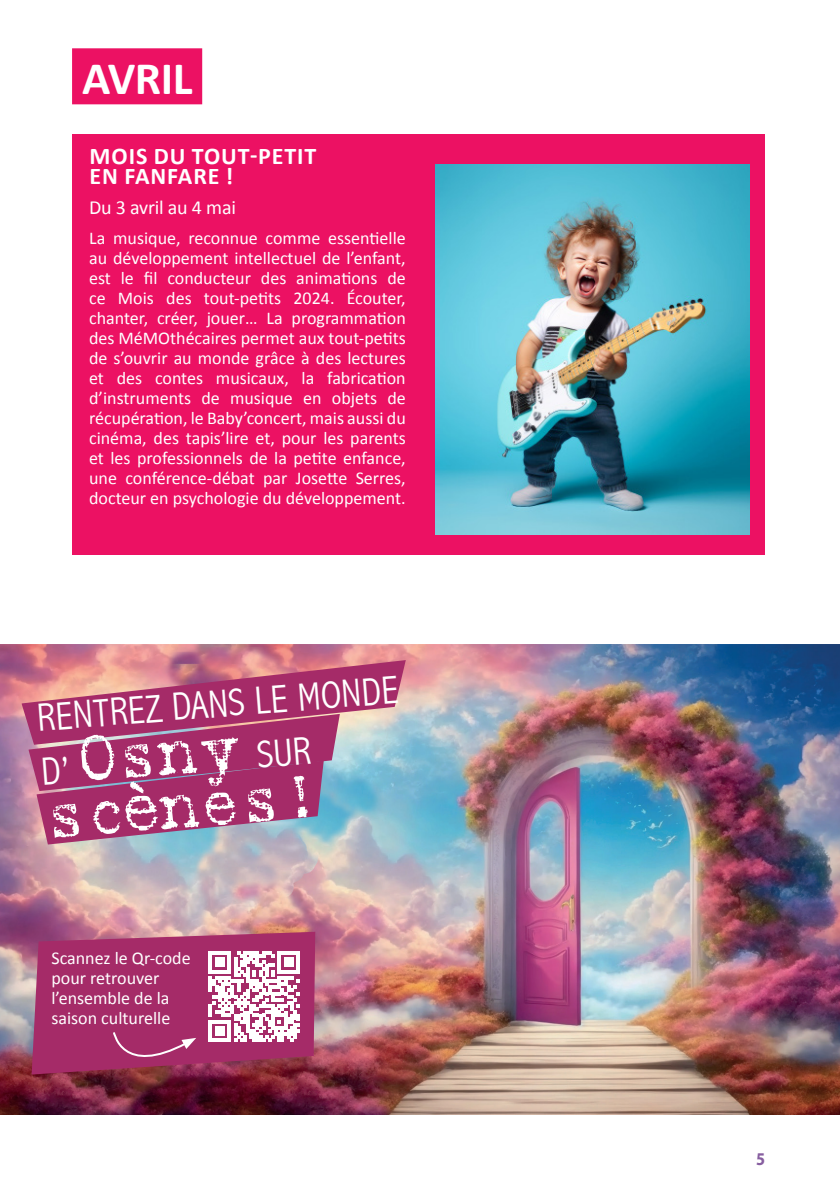
<style>
.page{position:relative;width:840px;height:1191px;background:#fff}
.page>*{position:absolute;margin:0;border:0;box-sizing:border-box;transform-origin:0 0}
.t1{font:65.8px "Batik";color:#fff}
.Style_de_paragraphe_1{font:700 46.8px "Calibri";letter-spacing:-.01em;color:#fff}
.t2{font:300 condensed 39.4px/55.6px "Abadi";color:#fff}
.Style_de_paragraphe_1-2{font:700 24px "Calibri";letter-spacing:.04em;color:#fff}
.Style_de_paragraphe_1-3{font:20px "Calibri";letter-spacing:-.01em;color:#fff}
.Style_de_paragraphe_1-4{font:18px/20px "Calibri";color:#fff;text-align:justify}
.t3{font:700 18px "Myriad Pro";color:#875ea0;scale:.9 1}
</style>
<div class="page">
<div style="left:72px;top:134px;width:692px;height:420px;background:#ec1163"></div>
<div style="left:72px;top:48px;width:130px;height:56px;background:#ec1163"></div>
<img style="left:435px;top:164px;width:313px;height:370px">
<img style="left:0;top:644px;width:839px;height:470px">
<svg style="left:32px;top:931px;width:283px;height:143px;fill:#a52b68"></svg>
<svg style="left:209px;top:951px;width:90px;height:91px"></svg>
<svg style="left:112px;top:1030px;width:84px;height:47px"></svg>
<svg style="left:22px;top:660px;width:383px;height:184px"></svg>
<p class="Style_de_paragraphe_1" style="left:82px;top:49px;width:112px">AVRIL</p>
<p class="Style_de_paragraphe_1-2" style="left:89px;top:141px;width:228px">MOIS DU TOUT-PETIT</p>
<p class="Style_de_paragraphe_1-2" style="left:89px;top:161px;width:145px">EN FANFARE !</p>
<p class="Style_de_paragraphe_1-3" style="left:89px;top:195px;width:148px">Du 3 avril au 4 mai</p>
<p class="Style_de_paragraphe_1-4" style="left:89px;top:228px;width:318px">La musique, reconnue comme essentielle au développement intellectuel de l’enfant, est le fil conducteur des animations de ce Mois des tout-petits 2024. Écouter, chanter, créer, jouer… La programmation des MéMOthécaires permet aux tout-petits de s’ouvrir au monde grâce à des lectures et des contes musicaux, la fabrication d’instruments de musique en objets de récupération, le Baby’concert, mais aussi du cinéma, des tapis’lire et, pour les parents et les professionnels de la petite enfance, une conférence-débat par Josette Serres, docteur en psychologie du développement.</p>
<p class="t2" style="left:35px;top:689px;width:364px;rotate:-4deg">RENTREZ DANS LE MONDE<br>D’</p>
<p class="t1" style="left:74px;top:731px;width:164px;rotate:-4deg">Osny</p>
<p class="t1" style="left:43px;top:787px;width:264px;rotate:-4deg">scènes !</p>
<p class="Style_de_paragraphe_1-4" style="left:51px;top:948px;width:141px;text-align:left">Scannez le Qr-code pour retrouver l’ensemble de la saison culturelle</p>
<p class="t3" style="left:755px;top:1147px;width:11px">5</p>
</div>
